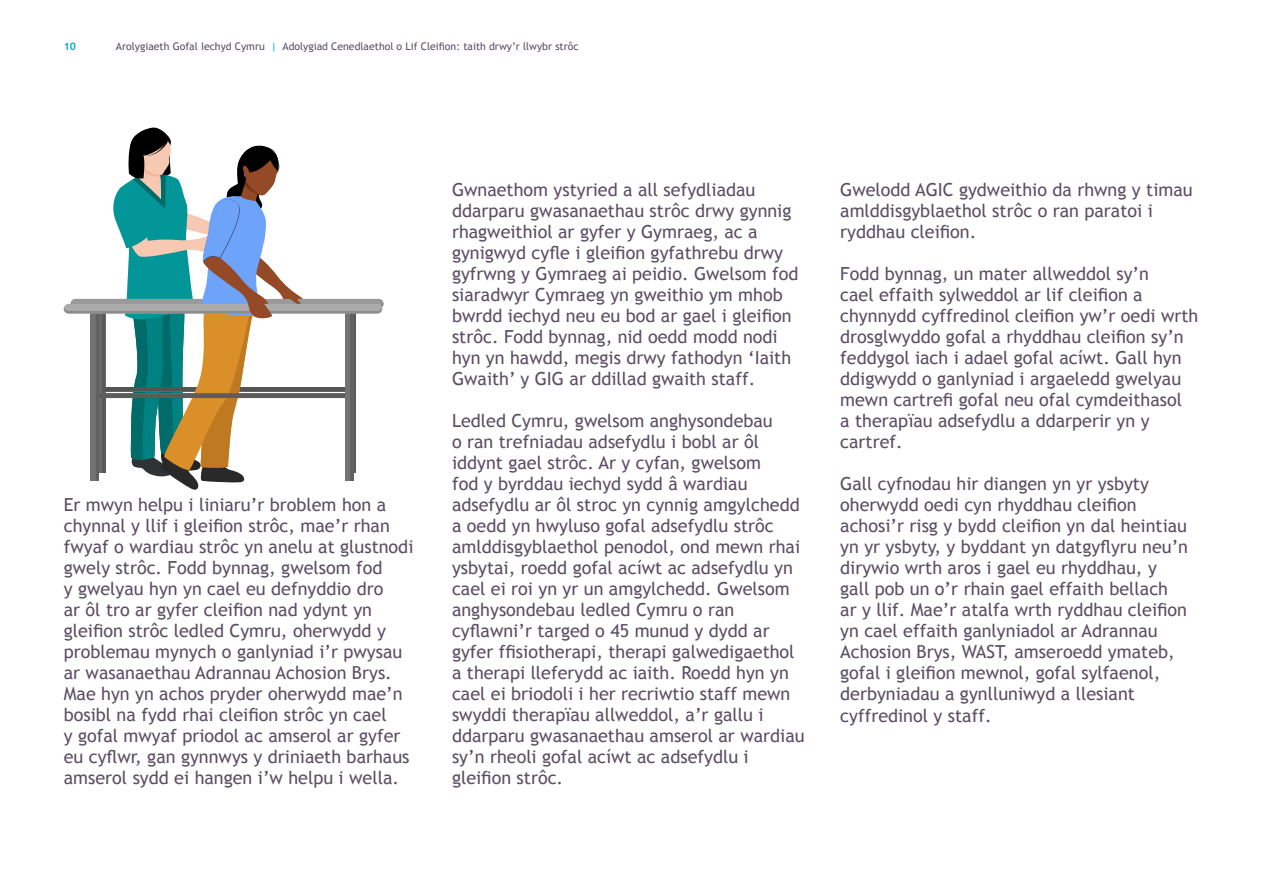
<style>
.page{position:relative;width:1263px;height:893px;background:#fff}
.page>*{position:absolute;margin:0;border:0;box-sizing:border-box;transform-origin:0 0}
.t1{font:18px/21px "Trebuchet MS";color:#5c4e63}
.t2{font:10.5px "Trebuchet MS";color:#5c4e63}
.t3{font:700 10.5px "Trebuchet MS";color:#00a9ce}
.s1{color:#00a9ce}
</style>
<div class="page">
<svg style="left:64px;top:127px;width:319px;height:363px"></svg>
<p class="t3" style="left:64px;top:40px;width:14px">10</p>
<p class="t2" style="left:116px;top:40px;width:464px">Arolygiaeth Gofal Iechyd Cymru <span class="s1">|</span> Adolygiad Cenedlaethol o Lif Cleifion: taith drwy’r llwybr strôc</p>
<p class="t1" style="left:64px;top:494px;width:351px">Er mwyn helpu i liniaru’r broblem hon a chynnal y llif i gleifion strôc, mae’r rhan fwyaf o wardiau strôc yn anelu at glustnodi gwely strôc. Fodd bynnag, gwelsom fod<br>y gwelyau hyn yn cael eu defnyddio dro<br>ar ôl tro ar gyfer cleifion nad ydynt yn gleifion strôc ledled Cymru, oherwydd y problemau mynych o ganlyniad i’r pwysau ar wasanaethau Adrannau Achosion Brys.<br>Mae hyn yn achos pryder oherwydd mae’n bosibl na fydd rhai cleifion strôc yn cael<br>y gofal mwyaf priodol ac amserol ar gyfer eu cyflwr, gan gynnwys y driniaeth barhaus amserol sydd ei hangen i’w helpu i wella.</p>
<p class="t1" style="left:452px;top:180px;width:348px">Gwnaethom ystyried a all sefydliadau ddarparu gwasanaethau strôc drwy gynnig rhagweithiol ar gyfer y Gymraeg, ac a gynigwyd cyfle i gleifion gyfathrebu drwy gyfrwng y Gymraeg ai peidio. Gwelsom fod siaradwyr Cymraeg yn gweithio ym mhob bwrdd iechyd neu eu bod ar gael i gleifion strôc. Fodd bynnag, nid oedd modd nodi hyn yn hawdd, megis drwy fathodyn ‘Iaith Gwaith’ y GIG ar ddillad gwaith staff.</p>
<p class="t1" style="left:452px;top:411px;width:354px">Ledled Cymru, gwelsom anghysondebau<br>o ran trefniadau adsefydlu i bobl ar ôl iddynt gael strôc. Ar y cyfan, gwelsom<br>fod y byrddau iechyd sydd â wardiau adsefydlu ar ôl stroc yn cynnig amgylchedd a oedd yn hwyluso gofal adsefydlu strôc amlddisgyblaethol penodol, ond mewn rhai ysbytai, roedd gofal acíwt ac adsefydlu yn cael ei roi yn yr un amgylchedd. Gwelsom anghysondebau ledled Cymru o ran cyflawni’r targed o 45 munud y dydd ar gyfer ffisiotherapi, therapi galwedigaethol a therapi lleferydd ac iaith. Roedd hyn yn cael ei briodoli i her recriwtio staff mewn swyddi therapïau allweddol, a’r gallu i ddarparu gwasanaethau amserol ar wardiau sy’n rheoli gofal acíwt ac adsefydlu i gleifion strôc.</p>
<p class="t1" style="left:840px;top:180px;width:354px">Gwelodd AGIC gydweithio da rhwng y timau amlddisgyblaethol strôc o ran paratoi i ryddhau cleifion.</p>
<p class="t1" style="left:840px;top:264px;width:360px">Fodd bynnag, un mater allweddol sy’n<br>cael effaith sylweddol ar lif cleifion a chynnydd cyffredinol cleifion yw’r oedi wrth drosglwyddo gofal a rhyddhau cleifion sy’n feddygol iach i adael gofal acíwt. Gall hyn ddigwydd o ganlyniad i argaeledd gwelyau mewn cartrefi gofal neu ofal cymdeithasol<br>a therapïau adsefydlu a ddarperir yn y cartref.</p>
<p class="t1" style="left:840px;top:474px;width:349px">Gall cyfnodau hir diangen yn yr ysbyty oherwydd oedi cyn rhyddhau cleifion achosi’r risg y bydd cleifion yn dal heintiau yn yr ysbyty, y byddant yn datgyflyru neu’n dirywio wrth aros i gael eu rhyddhau, y gall pob un o’r rhain gael effaith bellach ar y llif. Mae’r atalfa wrth ryddhau cleifion yn cael effaith ganlyniadol ar Adrannau Achosion Brys, WAST, amseroedd ymateb, gofal i gleifion mewnol, gofal sylfaenol, derbyniadau a gynlluniwyd a llesiant cyffredinol y staff.</p>
</div>
